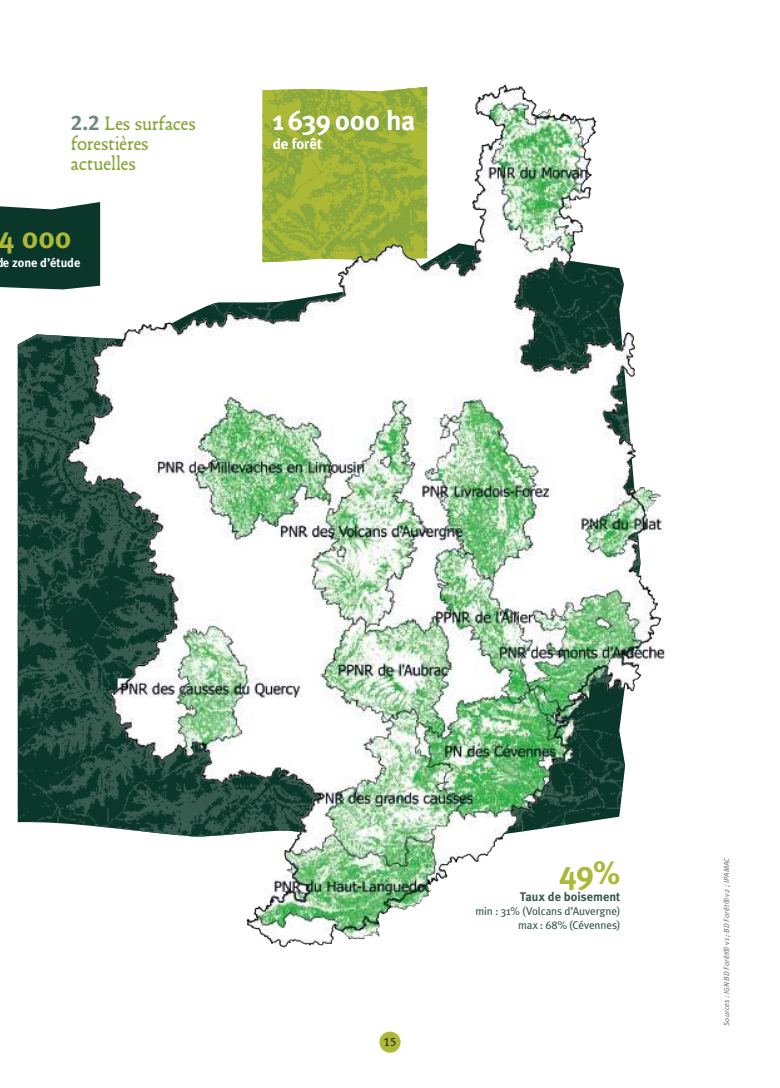
<style>
.page{position:relative;width:780px;height:1088px;background:#fff}
.page>*{position:absolute;margin:0;border:0;box-sizing:border-box;transform-origin:0 0}
.t1{font:700 32.5px "Meta Plus";color:#abb936}
.t2{font:700 30px "Meta Plus";color:#abb936}
.t3{font:700 27.5px "Meta Plus";color:#fff}
.t4{font:21.25px/20px "Francesco";color:#88a83e}
.t5{font:700 15px "Meta Plus";letter-spacing:-.01em;color:#fff}
.t6{font:700 12.5px "Meta Plus";color:#375b4e}
.t7{font:700 12.5px "Meta Plus";color:#fff}
.t8{font:12.5px "Francesco";color:#241f1f}
.t9{font:11.25px/13.8px "Meta Plus";letter-spacing:-.01em;color:#375b4e;text-align:right}
.t10{font:italic 7.5px "Meta Plus Normal";letter-spacing:.02em;color:#656365}
.s1{font-family:"Meta Plus Bold Caps";color:#6d897c}
</style>
<div class="page">
<div style="left:0;top:206px;width:35px;height:82px;background:#0a3729"></div>
<img style="left:18px;top:243px;width:17px;height:580px">
<img style="left:35px;top:84px;width:630px;height:864px">
<div style="left:379px;top:1031px;width:21px;height:22px;background:#abb936;border-radius:50%"></div>
<h3 class="t4" style="left:71px;top:113px;width:126px"><span class="s1">2.2</span> Les surfaces forestières actuelles</h3>
<h2 class="t2" style="left:-1px;top:221px;width:74px">4 000</h2>
<p class="t7" style="left:3px;top:255px;width:79px">e zone d’étude</p>
<h3 class="t3" style="left:273px;top:105px;width:144px">1639000 ha</h3>
<h3 class="t5" style="left:273px;top:135px;width:51px">de forêt</h3>
<p class="t8" style="left:383px;top:1033px;width:14px">15</p>
<h1 class="t1" style="left:559px;top:853px;width:63px">49%</h1>
<p class="t6" style="left:519px;top:889px;width:102px">Taux de boisement</p>
<p class="t9" style="left:475px;top:904px;width:146px">min : 31% (Volcans d’Auvergne) max : 68% (Cévennes)</p>
<p class="t10" style="left:722px;top:1026px;width:170px;rotate:-90deg">Sources : IGN BD Forêt® v1 ; BD Forêt® v2 ; IPAMAC</p>
</div>
